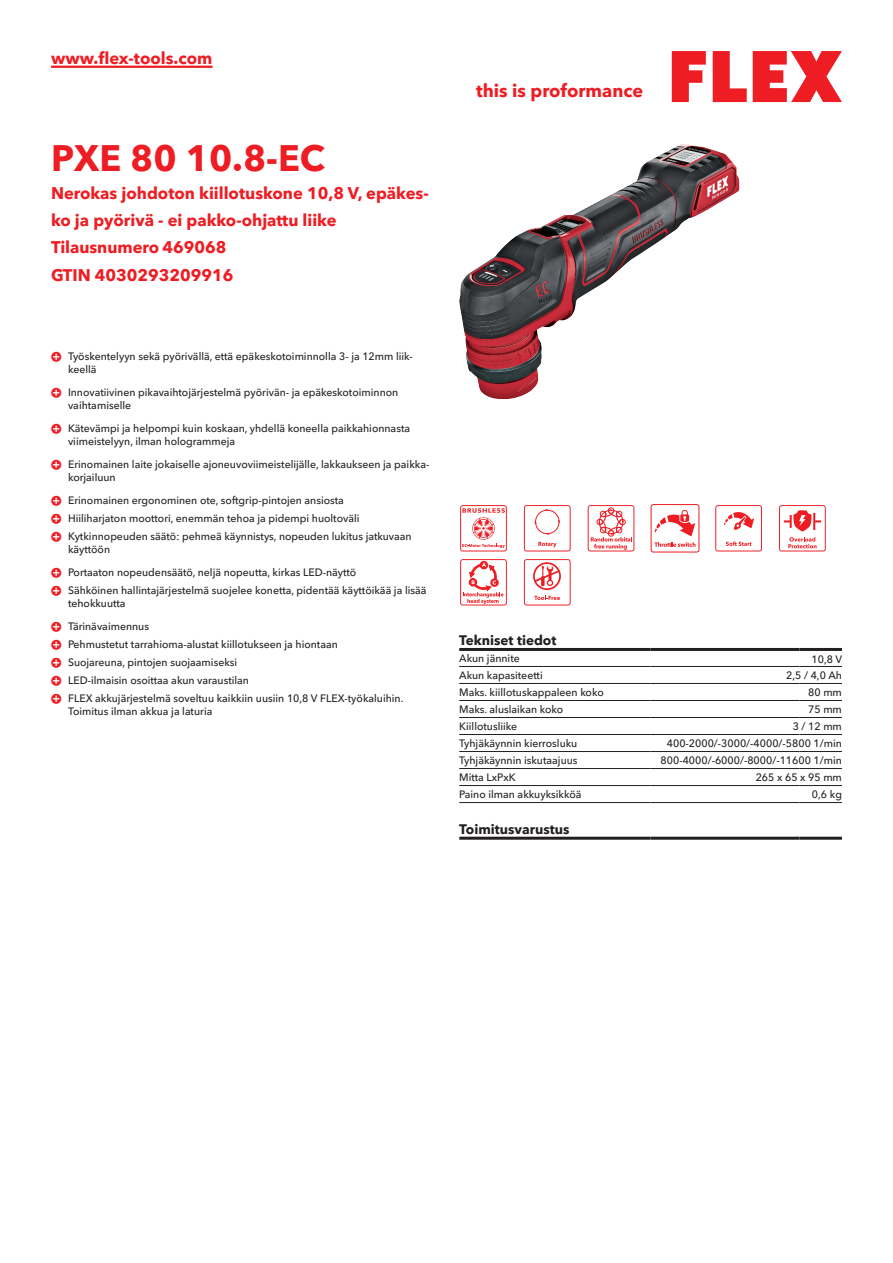
<style>
.page{position:relative;width:893px;height:1263px;background:#fff}
.page>*{position:absolute;margin:0;border:0;box-sizing:border-box;transform-origin:0 0}
.CB_AF_Product-name{font:700 36px "Avenir Next W1 G";color:#ee1d23}
.t1{font:700 18px "Avenir Next W1 G";color:#ee1d23}
.CB_AF_Product-short{font:700 16.5px/27px "Avenir Next W1 G";color:#ee1d23}
.CB_AF_Order-number{font:700 16.5px "Avenir Next W1 G";color:#ee1d23}
.CB_AF_Table-headline{font:700 13.5px "Avenir Next W1 G";color:#231f20}
.CB_AF_Table-specific{font:500 10.5px/12.6px "Avenir Next W1 G";color:#231f20}
</style>
<div class="page">
<svg style="left:672px;top:51px;width:34px;height:51px"></svg>
<svg style="left:713px;top:51px;width:34px;height:51px"></svg>
<svg style="left:753px;top:51px;width:89px;height:51px"></svg>
<hr style="left:51px;top:66px;width:162px;height:2px;background:#ee1d23">
<img style="left:459px;top:144px;width:222px;height:255px">
<hr style="left:459px;top:666px;width:192px;height:1px;background:#231f20">
<hr style="left:651px;top:666px;width:148px;height:1px;background:#231f20">
<hr style="left:799px;top:666px;width:43px;height:1px;background:#231f20">
<hr style="left:459px;top:683px;width:192px;height:1px;background:#231f20">
<hr style="left:651px;top:683px;width:148px;height:1px;background:#231f20">
<hr style="left:799px;top:683px;width:43px;height:1px;background:#231f20">
<hr style="left:459px;top:700px;width:192px;height:1px;background:#231f20">
<hr style="left:651px;top:700px;width:148px;height:1px;background:#231f20">
<hr style="left:799px;top:700px;width:43px;height:1px;background:#231f20">
<hr style="left:459px;top:717px;width:192px;height:1px;background:#231f20">
<hr style="left:651px;top:717px;width:148px;height:1px;background:#231f20">
<hr style="left:799px;top:717px;width:43px;height:1px;background:#231f20">
<hr style="left:459px;top:734px;width:192px;height:1px;background:#231f20">
<hr style="left:651px;top:734px;width:148px;height:1px;background:#231f20">
<hr style="left:799px;top:734px;width:43px;height:1px;background:#231f20">
<hr style="left:459px;top:751px;width:192px;height:1px;background:#231f20">
<hr style="left:651px;top:751px;width:148px;height:1px;background:#231f20">
<hr style="left:799px;top:751px;width:43px;height:1px;background:#231f20">
<hr style="left:459px;top:768px;width:192px;height:1px;background:#231f20">
<hr style="left:651px;top:768px;width:148px;height:1px;background:#231f20">
<hr style="left:799px;top:768px;width:43px;height:1px;background:#231f20">
<hr style="left:459px;top:785px;width:192px;height:1px;background:#231f20">
<hr style="left:651px;top:785px;width:148px;height:1px;background:#231f20">
<hr style="left:799px;top:785px;width:43px;height:1px;background:#231f20">
<hr style="left:459px;top:802px;width:192px;height:1px;background:#231f20">
<hr style="left:651px;top:802px;width:148px;height:1px;background:#231f20">
<hr style="left:799px;top:802px;width:43px;height:1px;background:#231f20">
<hr style="left:459px;top:648px;width:192px;height:3px;background:#231f20">
<hr style="left:651px;top:648px;width:148px;height:3px;background:#231f20">
<hr style="left:799px;top:648px;width:43px;height:3px;background:#231f20">
<hr style="left:459px;top:837px;width:192px;height:3px;background:#231f20">
<hr style="left:651px;top:837px;width:148px;height:3px;background:#231f20">
<hr style="left:799px;top:837px;width:43px;height:3px;background:#231f20">
<svg style="left:460px;top:505px;width:47px;height:46px"></svg>
<svg style="left:524px;top:505px;width:47px;height:46px"></svg>
<svg style="left:588px;top:505px;width:46px;height:46px"></svg>
<svg style="left:651px;top:504px;width:48px;height:48px"></svg>
<svg style="left:715px;top:505px;width:47px;height:46px"></svg>
<svg style="left:779px;top:505px;width:47px;height:46px"></svg>
<svg style="left:460px;top:559px;width:47px;height:46px"></svg>
<svg style="left:524px;top:559px;width:47px;height:46px"></svg>
<h3 class="CB_AF_Product-short" style="left:51px;top:43px;width:163px">www.flex-tools.com</h3>
<p class="CB_AF_Product-name" style="left:51px;top:130px;width:275px">PXE 80 10.8-EC</p>
<p class="CB_AF_Product-short" style="left:51px;top:178px;width:379px">Nerokas johdoton kiillotuskone 10,8 V, epäkes&shy;ko ja pyörivä - ei pakko-ohjattu liike</p>
<p class="CB_AF_Order-number" style="left:51px;top:234px;width:177px">Tilausnumero 469068</p>
<p class="CB_AF_Order-number" style="left:51px;top:262px;width:184px">GTIN 4030293209916</p>
<p class="CB_AF_Table-specific" style="left:68px;top:349px;width:346px">Työskentelyyn sekä pyörivällä, että epäkeskotoiminnolla 3- ja 12mm liik&shy;keellä</p>
<p class="CB_AF_Table-specific" style="left:68px;top:385px;width:332px">Innovatiivinen pikavaihtojärjestelmä pyörivän- ja epäkeskotoiminnon vaihtamiselle</p>
<p class="CB_AF_Table-specific" style="left:68px;top:421px;width:344px">Kätevämpi ja helpompi kuin koskaan, yhdellä koneella paikkahionnasta viimeistelyyn, ilman hologrammeja</p>
<p class="CB_AF_Table-specific" style="left:68px;top:457px;width:363px">Erinomainen laite jokaiselle ajoneuvoviimeistelijälle, lakkaukseen ja paikka&shy;korjailuun</p>
<p class="CB_AF_Table-specific" style="left:68px;top:493px;width:277px">Erinomainen ergonominen ote, softgrip-pintojen ansiosta</p>
<p class="CB_AF_Table-specific" style="left:68px;top:511px;width:293px">Hiiliharjaton moottori, enemmän tehoa ja pidempi huoltoväli</p>
<p class="CB_AF_Table-specific" style="left:68px;top:529px;width:345px">Kytkinnopeuden säätö: pehmeä käynnistys, nopeuden lukitus jatkuvaan käyttöön</p>
<p class="CB_AF_Table-specific" style="left:68px;top:565px;width:290px">Portaaton nopeudensäätö, neljä nopeutta, kirkas LED-näyttö</p>
<p class="CB_AF_Table-specific" style="left:68px;top:583px;width:360px">Sähköinen hallintajärjestelmä suojelee konetta, pidentää käyttöikää ja lisää tehokkuutta</p>
<p class="CB_AF_Table-specific" style="left:68px;top:619px;width:83px">Tärinävaimennus</p>
<p class="CB_AF_Table-specific" style="left:68px;top:637px;width:271px">Pehmustetut tarrahioma-alustat kiillotukseen ja hiontaan</p>
<p class="CB_AF_Table-specific" style="left:68px;top:655px;width:171px">Suojareuna, pintojen suojaamiseksi</p>
<p class="CB_AF_Table-specific" style="left:68px;top:673px;width:183px">LED-ilmaisin osoittaa akun varaustilan</p>
<p class="CB_AF_Table-specific" style="left:68px;top:691px;width:337px">FLEX akkujärjestelmä soveltuu kaikkiin uusiin 10,8 V FLEX-työkaluihin.<br>Toimitus ilman akkua ja laturia</p>
<h2 class="t1" style="left:476px;top:77px;width:169px">this is proformance</h2>
<p class="CB_AF_Table-headline" style="left:459px;top:630px;width:99px">Tekniset tiedot</p>
<p class="CB_AF_Table-specific" style="left:459px;top:651px;width:62px">Akun jännite</p>
<p class="CB_AF_Table-specific" style="left:811px;top:652px;width:32px">10,8 V</p>
<p class="CB_AF_Table-specific" style="left:459px;top:668px;width:85px">Akun kapasiteetti</p>
<p class="CB_AF_Table-specific" style="left:786px;top:668px;width:57px">2,5 / 4,0 Ah</p>
<p class="CB_AF_Table-specific" style="left:459px;top:685px;width:146px">Maks. kiillotuskappaleen koko</p>
<p class="CB_AF_Table-specific" style="left:808px;top:685px;width:35px">80 mm</p>
<p class="CB_AF_Table-specific" style="left:459px;top:702px;width:106px">Maks. aluslaikan koko</p>
<p class="CB_AF_Table-specific" style="left:808px;top:702px;width:35px">75 mm</p>
<p class="CB_AF_Table-specific" style="left:459px;top:719px;width:59px">Kiillotusliike</p>
<p class="CB_AF_Table-specific" style="left:793px;top:719px;width:51px">3 / 12 mm</p>
<p class="CB_AF_Table-specific" style="left:459px;top:736px;width:120px">Tyhjäkäynnin kierrosluku</p>
<p class="CB_AF_Table-specific" style="left:667px;top:736px;width:177px">400-2000/-3000/-4000/-5800 1/min</p>
<p class="CB_AF_Table-specific" style="left:459px;top:753px;width:120px">Tyhjäkäynnin iskutaajuus</p>
<p class="CB_AF_Table-specific" style="left:661px;top:753px;width:183px">800-4000/-6000/-8000/-11600 1/min</p>
<p class="CB_AF_Table-specific" style="left:459px;top:770px;width:58px">Mitta LxPxK</p>
<p class="CB_AF_Table-specific" style="left:756px;top:770px;width:88px">265 x 65 x 95 mm</p>
<p class="CB_AF_Table-specific" style="left:459px;top:787px;width:124px">Paino ilman akkuyksikköä</p>
<p class="CB_AF_Table-specific" style="left:812px;top:787px;width:32px">0,6 kg</p>
<p class="CB_AF_Table-headline" style="left:459px;top:818px;width:112px">Toimitusvarustus</p>
</div>
